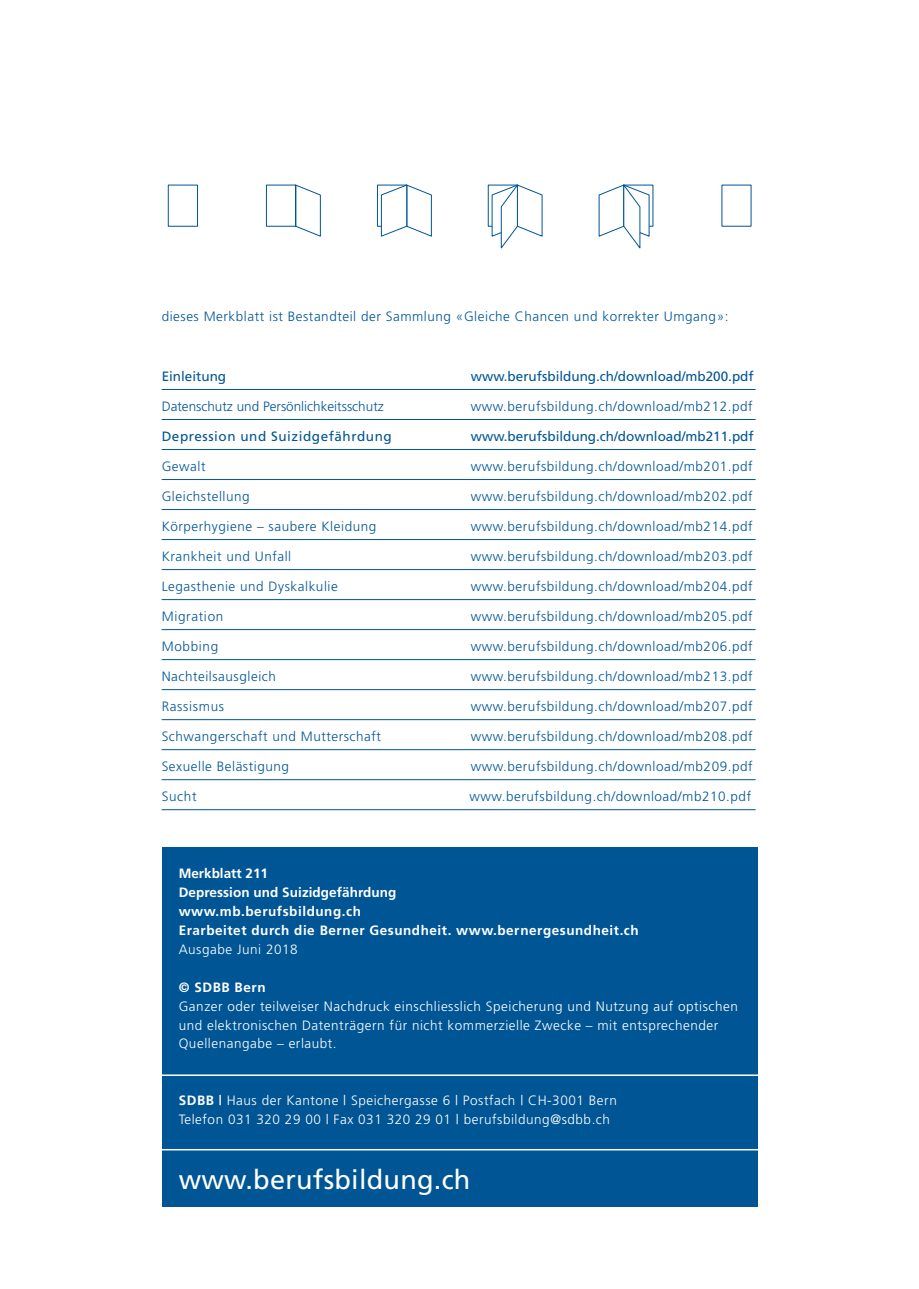
<style>
.page{position:relative;width:919px;height:1289px;background:#fff}
.page>*{position:absolute;margin:0;border:0;box-sizing:border-box;transform-origin:0 0}
.t1{font:27px "Frutiger";letter-spacing:.01em;color:#fff}
.t2{font:300 13.5px "Frutiger";letter-spacing:.04em;color:#005595}
.t3{font:300 13.5px/18.9px "Frutiger";letter-spacing:.04em;color:#fff}
.t4{font:700 13.5px/18.9px "Frutiger";letter-spacing:.04em;color:#fff}
.t5{font:13.5px "Frutiger";color:#005595}
.t6{font:300 13.5px "Frutiger";color:#005595}
.t7{font:13.5px "Frutiger";letter-spacing:.04em;color:#005595}
.s1{color:#216aa5}
.s2{font-weight:700}
</style>
<div class="page">
<svg style="left:167px;top:184px;width:265px;height:53px"></svg>
<svg style="left:487px;top:184px;width:56px;height:65px"></svg>
<svg style="left:598px;top:184px;width:55px;height:65px"></svg>
<div style="left:162px;top:847px;width:595px;height:359px;background:#005595"></div>
<hr style="left:142px;top:1148px;width:659px;height:2px;background:#fff">
<hr style="left:142px;top:1074px;width:659px;height:1px;background:#fff">
<hr style="left:162px;top:389px;width:593px;height:1px;background:#005595">
<hr style="left:162px;top:419px;width:593px;height:1px;background:#005595">
<hr style="left:162px;top:449px;width:593px;height:1px;background:#005595">
<hr style="left:162px;top:479px;width:593px;height:1px;background:#005595">
<hr style="left:162px;top:509px;width:593px;height:1px;background:#005595">
<hr style="left:162px;top:539px;width:593px;height:1px;background:#005595">
<hr style="left:162px;top:569px;width:593px;height:1px;background:#005595">
<hr style="left:162px;top:599px;width:593px;height:1px;background:#005595">
<hr style="left:162px;top:629px;width:593px;height:1px;background:#005595">
<hr style="left:162px;top:659px;width:593px;height:1px;background:#005595">
<hr style="left:162px;top:689px;width:593px;height:1px;background:#005595">
<hr style="left:162px;top:719px;width:593px;height:1px;background:#005595">
<hr style="left:162px;top:749px;width:593px;height:1px;background:#005595">
<hr style="left:162px;top:779px;width:593px;height:1px;background:#005595">
<hr style="left:162px;top:809px;width:593px;height:1px;background:#005595">
<p class="t2" style="left:162px;top:309px;width:568px">dieses Merkblatt ist Bestandteil der Sammlung «Gleiche Chancen und korrekter Umgang»:</p>
<p class="t5" style="left:162px;top:368px;width:66px">Einleitung</p>
<p class="t5" style="left:471px;top:368px;width:284px">www<span class="s1">.</span>berufsbildung.ch/download/mb200.pdf</p>
<p class="t6" style="left:162px;top:399px;width:224px">Datenschutz und Persönlichkeitsschutz</p>
<p class="t2" style="left:471px;top:399px;width:283px">www.berufsbildung.ch/download/mb212.pdf</p>
<p class="t7" style="left:162px;top:428px;width:231px">Depression und Suizidgefährdung</p>
<p class="t5" style="left:471px;top:428px;width:284px">www.berufsbildung.ch/download/mb211.pdf</p>
<p class="t2" style="left:162px;top:459px;width:45px">Gewalt</p>
<p class="t2" style="left:471px;top:459px;width:283px">www<span class="s1">.</span>berufsbildung.ch/download/mb201.pdf</p>
<p class="t2" style="left:162px;top:489px;width:90px">Gleichstellung</p>
<p class="t2" style="left:471px;top:489px;width:283px">www<span class="s1">.</span>berufsbildung.ch/download/mb202.pdf</p>
<p class="t2" style="left:162px;top:519px;width:216px">Körperhygiene – saubere Kleidung</p>
<p class="t2" style="left:471px;top:519px;width:283px">www<span class="s1">.</span>berufsbildung.ch/download/mb214.pdf</p>
<p class="t2" style="left:162px;top:549px;width:131px">Krankheit und Unfall</p>
<p class="t2" style="left:471px;top:549px;width:283px">www<span class="s1">.</span>berufsbildung.ch/download/mb203.pdf</p>
<p class="t2" style="left:162px;top:579px;width:178px">Legasthenie und Dyskalkulie</p>
<p class="t2" style="left:471px;top:579px;width:283px">www<span class="s1">.</span>berufsbildung.ch/download/mb204.pdf</p>
<p class="t2" style="left:162px;top:609px;width:63px">Migration</p>
<p class="t2" style="left:471px;top:609px;width:283px">www<span class="s1">.</span>berufsbildung.ch/download/mb205.pdf</p>
<p class="t2" style="left:162px;top:639px;width:58px">Mobbing</p>
<p class="t2" style="left:471px;top:639px;width:283px">www<span class="s1">.</span>berufsbildung.ch/download/mb206.pdf</p>
<p class="t2" style="left:162px;top:669px;width:116px">Nachteilsausgleich</p>
<p class="t2" style="left:471px;top:669px;width:283px">www<span class="s1">.</span>berufsbildung.ch/download/mb213.pdf</p>
<p class="t2" style="left:162px;top:699px;width:64px">Rassismus</p>
<p class="t2" style="left:471px;top:699px;width:283px">www<span class="s1">.</span>berufsbildung.ch/download/mb207.pdf</p>
<p class="t2" style="left:162px;top:729px;width:221px">Schwangerschaft und Mutterschaft</p>
<p class="t2" style="left:471px;top:729px;width:283px">www<span class="s1">.</span>berufsbildung.ch/download/mb208.pdf</p>
<p class="t2" style="left:162px;top:759px;width:129px">Sexuelle Belästigung</p>
<p class="t2" style="left:471px;top:759px;width:283px">www<span class="s1">.</span>berufsbildung.ch/download/mb209.pdf</p>
<p class="t2" style="left:162px;top:789px;width:36px">Sucht</p>
<p class="t2" style="left:469px;top:789px;width:283px">www<span class="s1">.</span>berufsbildung.ch/download/mb210.pdf</p>
<p class="t4" style="left:179px;top:864px;width:461px">Merkblatt 211<br>Depression und Suizidgefährdung<br>www.mb.berufsbildung.ch<br>Erarbeitet durch die Berner Gesundheit. www.bernergesundheit.ch</p>
<p class="t3" style="left:179px;top:939px;width:120px">Ausgabe Juni 2018</p>
<p class="t4" style="left:179px;top:977px;width:88px">© SDBB Bern</p>
<p class="t3" style="left:179px;top:996px;width:560px">Ganzer oder teilweiser Nachdruck einschliesslich Speicherung und Nutzung auf optischen und elektronischen Datenträgern für nicht kommerzielle Zwecke – mit entsprechender<br>Quellenangabe – erlaubt.</p>
<p class="t3" style="left:179px;top:1090px;width:439px"><span class="s2">SDBB |</span> Haus der Kantone | Speichergasse 6 | Postfach | CH-3001 Bern<br>Telefon 031 320 29 00 | Fax 031 320 29 01 | berufsbildung@sdbb.ch</p>
<h1 class="t1" style="left:179px;top:1163px;width:293px">www.berufsbildung.ch</h1>
</div>
